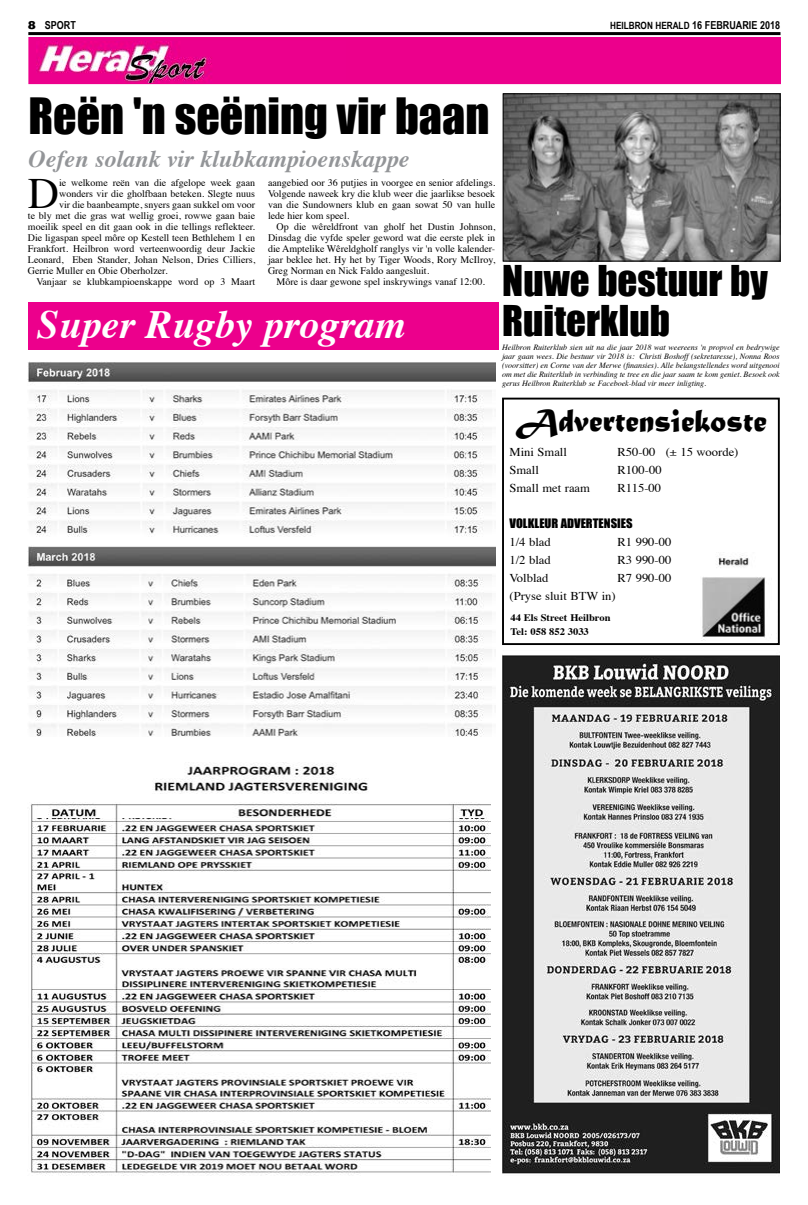
<style>
.page{position:relative;width:808px;height:1205px;background:#fff}
.page>*{position:absolute;margin:0;border:0;box-sizing:border-box;transform-origin:0 0}
.t1{font:46px "Impact";color:#000}
.t2{font:43.3px "Times";color:#000}
.t3{font:italic 700 40px "Times";color:#fff}
.t4{font:39px/40px "Impact";color:#000}
.t5{font:34px "Matura MT Script Capitals";color:#000;scale:.95 1}
.t6{font:italic 700 24px "Times";color:#939598}
.t7{font:12px "Times";color:#000;scale:1.05 1}
.t8{font:12px "Impact";color:#000;scale:1.05 1}
.t9{font:700 11px "Arial Narrow";color:#000}
.t10{font:10px/11px "Times";color:#000;text-align:justify}
.t11{font:700 10px/14px "Times";color:#000;scale:1.05 1}
.t12{font:italic 8px/9px "Times";color:#000;text-align:justify}
.s1{font-family:"Cosmos";font-weight:800}
.s2{font-size:10px}
</style>
<div class="page">
<img style="left:502px;top:655px;width:278px;height:519px">
<div style="left:28px;top:302px;width:471px;height:48px;background:#ec008c"></div>
<img style="left:701px;top:555px;width:65px;height:86px">
<img style="left:30px;top:762px;width:460px;height:57px">
<img style="left:31px;top:819px;width:459px;height:357px">
<div style="left:29px;top:37px;width:751px;height:47px;background:#ec008c"></div>
<img style="left:36px;top:42px;width:176px;height:40px">
<hr style="left:28px;top:32px;width:752px;height:3px;background:#000">
<img style="left:505px;top:95px;width:274px;height:165px">
<div style="left:503px;top:93px;width:278px;height:169px;border:1px solid #000"></div>
<img style="left:28px;top:361px;width:467px;height:376px">
<div style="left:502px;top:398px;width:278px;height:247px;border:2px solid #000"></div>
<p class="t9" style="left:28px;top:17px;width:49px"><span class="s1">8</span> SPORT</p>
<p class="t9" style="left:610px;top:17px;width:172px"><span class="s2">HEILBRON HERALD</span> 16 FEBRUARIE 2018</p>
<h1 class="t1" style="left:28px;top:80px;width:462px">Reën 'n seëning vir baan</h1>
<h3 class="t6" style="left:28px;top:136px;width:383px">Oefen solank vir klubkampioenskappe</h3>
<p class="t10" style="left:268px;top:176px;width:229px">aangebied oor 36 putjies in voorgee en senior afdelings.<br>Volgende naweek kry die klub weer die jaarlikse besoek van die Sundowners klub en gaan sowat 50 van hulle lede hier kom speel.</p>
<p class="t10" style="left:268px;top:220px;width:229px;text-indent:9px">Op die wêreldfront van gholf het Dustin Johnson, Dinsdag die vyfde speler geword wat die eerste plek in die Amptelike Wêreldgholf ranglys vir 'n volle kalender&shy;jaar beklee het. Hy het by Tiger Woods, Rory McIlroy, Greg Norman en Nick Faldo aangesluit.</p>
<p class="t10" style="left:276px;top:275px;width:210px">Môre is daar gewone spel inskrywings vanaf 12:00.</p>
<h2 class="t2" style="left:28px;top:153px;width:33px">D</h2>
<p class="t10" style="left:59px;top:177px;width:197px">ie welkome reën van die afgelope week gaan</p>
<p class="t10" style="left:59px;top:188px;width:197px">wonders vir die gholfbaan beteken. Slegte nuus</p>
<p class="t10" style="left:59px;top:199px;width:197px">vir die baanbeampte, snyers gaan sukkel om voor</p>
<p class="t10" style="left:28px;top:210px;width:229px">te bly met die gras wat wellig groei, rowwe gaan baie</p>
<p class="t10" style="left:28px;top:221px;width:229px">moeilik speel en dit gaan ook in die tellings reflekteer.</p>
<p class="t10" style="left:28px;top:232px;width:229px">Die ligaspan speel môre op Kestell teen Bethlehem 1 en</p>
<p class="t10" style="left:28px;top:243px;width:229px">Frankfort. Heilbron word verteenwoordig deur Jackie</p>
<p class="t10" style="left:28px;top:254px;width:229px">Leonard, Eben Stander, Johan Nelson, Dries Cilliers,</p>
<p class="t10" style="left:28px;top:265px;width:141px">Gerrie Muller en Obie Oberholzer.</p>
<p class="t10" style="left:36px;top:276px;width:220px">Vanjaar se klubkampioenskappe word op 3 Maart</p>
<h3 class="t4" style="left:502px;top:260px;width:267px">Nuwe bestuur by<br>Ruiterklub</h3>
<h3 class="t3" style="left:37px;top:287px;width:370px">Super Rugby program</h3>
<p class="t12" style="left:502px;top:342px;width:279px">Heilbron Ruiterklub sien uit na die jaar 2018 wat weereens 'n propvol en bedrywige jaar gaan wees. Die bestuur vir 2018 is: Christi Boshoff (sekretaresse), Nonna Roos (voorsitter) en Corne van der Merwe (finansies). Alle belangstellendes word uitgenooi om met die Ruiterklub in verbinding te tree en die jaar saam te kom geniet. Besoek ook gerus Heilbron Ruiterklub se Faceboek-blad vir meer inligting.</p>
<h3 class="t5" style="left:515px;top:399px;width:266px">Advertensiekoste</h3>
<p class="t7" style="left:509px;top:440px;width:56px">Mini Small</p>
<p class="t7" style="left:617px;top:440px;width:117px">R50-00 (± 15 woorde)</p>
<p class="t7" style="left:509px;top:458px;width:30px">Small</p>
<p class="t7" style="left:617px;top:458px;width:44px">R100-00</p>
<p class="t7" style="left:509px;top:476px;width:78px">Small met raam</p>
<p class="t7" style="left:617px;top:476px;width:43px">R115-00</p>
<p class="t8" style="left:509px;top:513px;width:119px">VOLKLEUR ADVERTENSIES</p>
<p class="t7" style="left:509px;top:530px;width:41px">1/4 blad</p>
<p class="t7" style="left:617px;top:530px;width:53px">R1 990-00</p>
<p class="t7" style="left:509px;top:548px;width:41px">1/2 blad</p>
<p class="t7" style="left:617px;top:548px;width:53px">R3 990-00</p>
<p class="t7" style="left:509px;top:566px;width:39px">Volblad</p>
<p class="t7" style="left:617px;top:566px;width:53px">R7 990-00</p>
<p class="t7" style="left:509px;top:584px;width:103px">(Pryse sluit BTW in)</p>
<p class="t11" style="left:510px;top:609px;width:97px">44 Els Street Heilbron<br>Tel: 058 852 3033</p>
</div>
